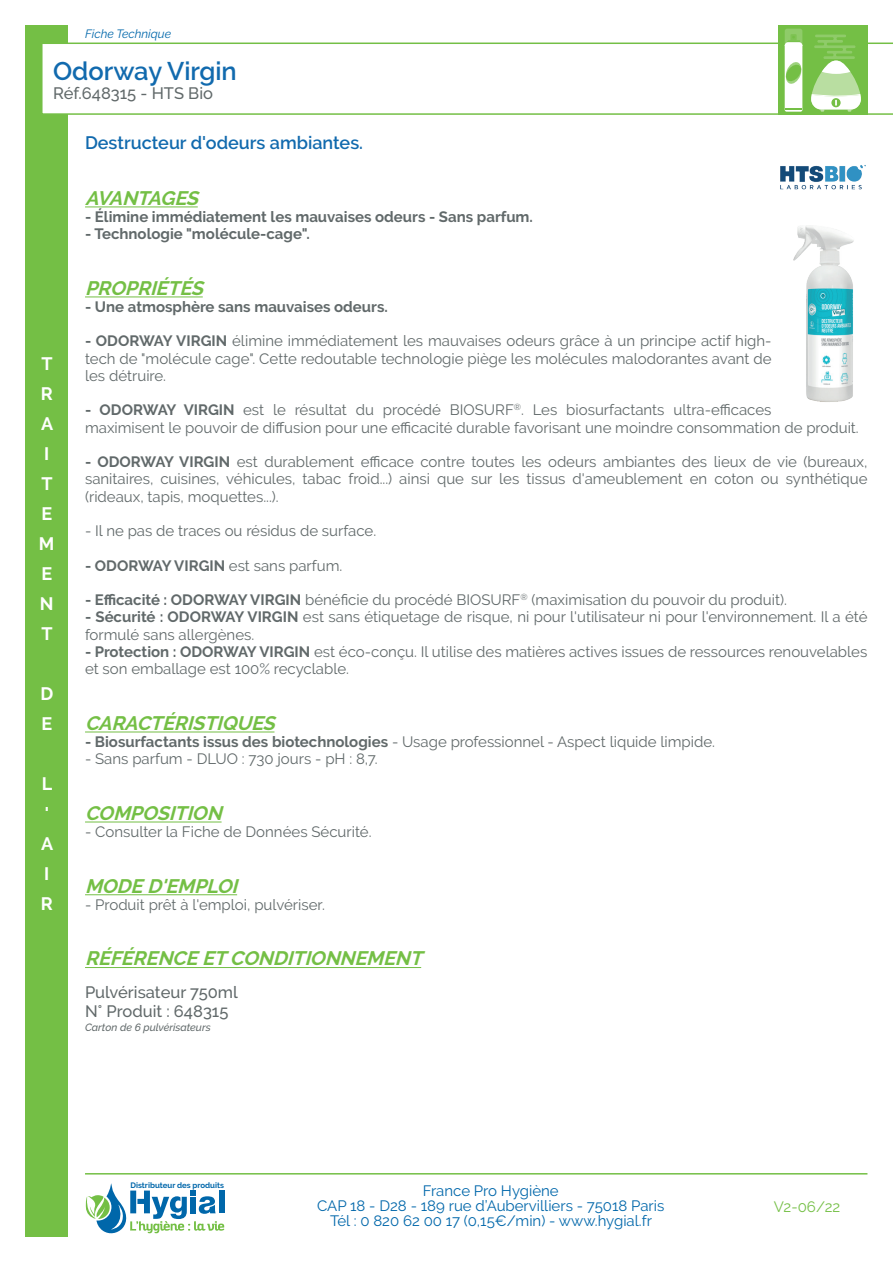
<style>
.page{position:relative;width:893px;height:1263px;background:#fff}
.page>*{position:absolute;margin:0;border:0;box-sizing:border-box;transform-origin:0 0}
.t1{font:600 25.5px "Raleway";color:#116aae}
.t2{font:italic 700 19.5px "Raleway";color:#74bf45}
.t3{font:600 18px "Raleway";color:#116aae}
.t4{font:700 18px/30px "Raleway";color:#fff}
.t5{font:500 16.5px/19.5px "Raleway";color:#61696a}
.t6{font:15px/17.2px "Raleway";color:#61696a}
.t7{font:700 15px "Raleway";color:#61696a}
.t8{font:15px/15px "Raleway";color:#0067aa;text-align:center}
.t9{font:15px "Raleway";color:#74bf45}
.t10{font:italic 12px "Raleway";color:#0067aa}
.t11{font:italic 500 10.5px "Raleway";color:#61696a}
.t12{font:700 7.8px "Raleway";color:#0067aa}
.s1{font-weight:700}
.s2{font-weight:400}
</style>
<div class="page">
<hr style="left:85px;top:1173px;width:782px;height:1px;background:#74bf45">
<div style="left:26px;top:26px;width:42px;height:1211px;background:#74bf45"></div>
<svg style="left:85px;top:1183px;width:139px;height:50px"></svg>
<svg style="left:42px;top:43px;width:851px;height:72px"></svg>
<div style="left:778px;top:26px;width:89px;height:89px;background:#74bf45"></div>
<hr style="left:85px;top:207px;width:113px;height:1px;background:#74bf45">
<hr style="left:85px;top:297px;width:118px;height:1px;background:#74bf45">
<hr style="left:85px;top:732px;width:189px;height:1px;background:#74bf45">
<hr style="left:85px;top:822px;width:137px;height:1px;background:#74bf45">
<hr style="left:85px;top:894px;width:152px;height:1px;background:#74bf45">
<hr style="left:85px;top:967px;width:336px;height:1px;background:#74bf45">
<img style="left:793px;top:225px;width:61px;height:177px">
<img style="left:780px;top:165px;width:86px;height:24px">
<svg style="left:811px;top:35px;width:50px;height:77px"></svg>
<div style="left:785px;top:44px;width:17px;height:68px;background:#fff;border-radius:2px"></div>
<svg style="left:785px;top:29px;width:17px;height:16px"></svg>
<svg style="left:785px;top:109px;width:17px;height:1px"></svg>
<svg style="left:785px;top:62px;width:17px;height:22px"></svg>
<p class="t10" style="left:85px;top:27px;width:88px">Fiche Technique</p>
<h1 class="t1" style="left:53px;top:56px;width:185px">Odorway Virgin</h1>
<p class="t5" style="left:53px;top:83px;width:161px">Réf.648315 - HTS Bio</p>
<p class="t4" style="left:39px;top:349px;width:17px">T<br>R<br>A<br>I<br>T<br>E<br>M<br>E<br>N<br>T</p>
<p class="t4" style="left:40px;top:679px;width:14px">D<br>E</p>
<p class="t4" style="left:41px;top:769px;width:14px">L '<br>A<br>I<br>R</p>
<p class="t3" style="left:85px;top:132px;width:280px">Destructeur d'odeurs ambiantes.</p>
<h2 class="t2" style="left:85px;top:187px;width:120px">AVANTAGES</h2>
<p class="t7" style="left:85px;top:208px;width:449px">- Élimine immédiatement les mauvaises odeurs - Sans parfum.</p>
<p class="t7" style="left:85px;top:225px;width:226px">- Technologie "molécule-cage".</p>
<h2 class="t2" style="left:85px;top:277px;width:125px">PROPRIÉTÉS</h2>
<p class="t7" style="left:85px;top:298px;width:304px">- Une atmosphère sans mauvaises odeurs.</p>
<p class="t6" style="left:85px;top:332px;width:688px;text-align:justify"><span class="s1">- ODORWAY VIRGIN</span> élimine immédiatement les mauvaises odeurs grâce à un principe actif high&shy;tech de "molécule cage". Cette redoutable technologie piège les molécules malodorantes avant de les détruire.</p>
<p class="t6" style="left:85px;top:401px;width:775px"><span class="s1">- ODORWAY VIRGIN</span> est le résultat du procédé BIOSURF<sup>®</sup>. Les biosurfactants ultra-efficaces<br>maximisent le pouvoir de diffusion pour une efficacité durable favorisant une moindre consommation de produit.</p>
<p class="t6" style="left:85px;top:453px;width:784px;text-align:justify"><span class="s1">- ODORWAY VIRGIN</span> est durablement efficace contre toutes les odeurs ambiantes des lieux de vie (bureaux, sanitaires, cuisines, véhicules, tabac froid...) ainsi que sur les tissus d'ameublement en coton ou synthétique (rideaux, tapis, moquettes...).</p>
<p class="t6" style="left:85px;top:522px;width:293px">- Il ne pas de traces ou résidus de surface.</p>
<p class="t7" style="left:85px;top:557px;width:259px">- ODORWAY VIRGIN <span class="s2">est sans parfum.</span></p>
<p class="t6" style="left:85px;top:591px;width:703px"><span class="s1">- Efficacité : ODORWAY VIRGIN</span> bénéficie du procédé BIOSURF<sup>®</sup> (maximisation du pouvoir du produit).</p>
<p class="t6" style="left:85px;top:608px;width:784px"><span class="s1">- Sécurité : ODORWAY VIRGIN</span> est sans étiquetage de risque, ni pour l'utilisateur ni pour l'environnement. Il a été formulé sans allergènes.</p>
<p class="t6" style="left:85px;top:643px;width:784px"><span class="s1">- Protection : ODORWAY VIRGIN</span> est éco-conçu. Il utilise des matières actives issues de ressources renouvelables et son emballage est 100% recyclable.</p>
<h2 class="t2" style="left:85px;top:712px;width:197px">CARACTÉRISTIQUES</h2>
<p class="t6" style="left:85px;top:733px;width:632px"><span class="s1">- Biosurfactants issus des biotechnologies</span> - Usage professionnel - Aspect liquide limpide.</p>
<p class="t6" style="left:85px;top:750px;width:294px">- Sans parfum - DLUO : 730 jours - pH : 8,7.</p>
<h2 class="t2" style="left:85px;top:802px;width:144px">COMPOSITION</h2>
<p class="t6" style="left:85px;top:823px;width:288px">- Consulter la Fiche de Données Sécurité.</p>
<h2 class="t2" style="left:85px;top:874px;width:160px">MODE D'EMPLOI</h2>
<p class="t6" style="left:85px;top:896px;width:241px">- Produit prêt à l'emploi, pulvériser.</p>
<h2 class="t2" style="left:85px;top:947px;width:344px">RÉFÉRENCE ETCONDITIONNEMENT</h2>
<p class="t5" style="left:85px;top:982px;width:154px">Pulvérisateur 750ml<br>N° Produit : 648315</p>
<p class="t11" style="left:85px;top:1022px;width:127px">Carton de 6 pulvérisateurs</p>
<p class="t12" style="left:130px;top:1180px;width:95px">Distributeur des produits</p>
<p class="t8" style="left:317px;top:1183px;width:349px">France Pro Hygiène<br>CAP 18 - D28 - 189 rue d’Aubervilliers - 75018 Paris<br>Tél : 0 820 62 00 17 (0,15€/min) - www.hygial.fr</p>
<p class="t9" style="left:774px;top:1198px;width:68px">V2-06/22</p>
</div>
